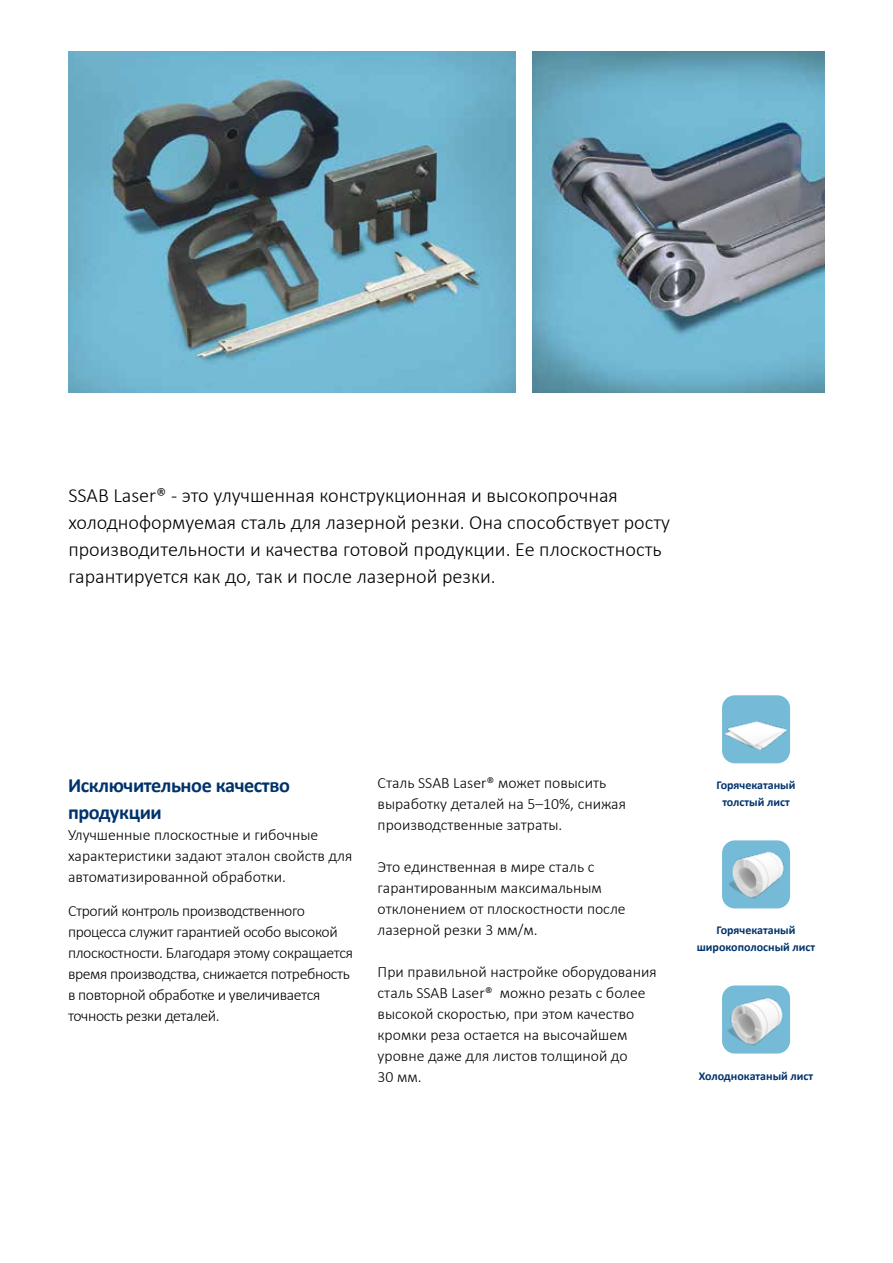
<style>
.page{position:relative;width:893px;height:1263px;background:#fff}
.page>*{position:absolute;margin:0;border:0;box-sizing:border-box;transform-origin:0 0}
.t1{font:300 20.25px/27px "Calibri";color:#000}
.t2{font:700 20.25px/27px "Calibri";letter-spacing:-.02em;color:#00336b}
.t3{font:300 15.75px/21px "Calibri";color:#000}
.t4{font:300 15.75px/21px "Calibri";letter-spacing:-.025em;color:#000}
.t5{font:700 12px/16.5px "Calibri";color:#00336b;text-align:center}
</style>
<div class="page">
<img style="left:68px;top:51px;width:447px;height:341px">
<img style="left:532px;top:51px;width:293px;height:341px">
<img style="left:722px;top:985px;width:68px;height:68px">
<img style="left:722px;top:695px;width:68px;height:68px">
<img style="left:722px;top:840px;width:68px;height:68px">
<p class="t1" style="left:68px;top:480px;width:603px">SSAB Laser® - это улучшенная конструкционная и высокопрочная холодноформуемая сталь для лазерной резки. Она способствует росту производительности и качества готовой продукции. Ее плоскостность гарантируется как до, так и после лазерной резки.</p>
<p class="t2" style="left:68px;top:771px;width:223px">Исключительное качество продукции</p>
<p class="t3" style="left:68px;top:823px;width:286px">Улучшенные плоскостные и гибочные характеристики задают эталон свойств для автоматизированной обработки.</p>
<p class="t4" style="left:68px;top:900px;width:286px">Строгий контроль производственного процесса служит гарантией особо высокой плоскостности. Благодаря этому сокращается время производства, снижается потребность в повторной обработке и увеличивается точность резки деталей.</p>
<p class="t3" style="left:378px;top:772px;width:250px">Сталь SSAB Laser® может повысить выработку деталей на 5–10%, снижая производственные затраты.</p>
<p class="t3" style="left:378px;top:856px;width:250px">Это единственная в мире сталь с гарантированным максимальным отклонением от плоскостности после лазерной резки 3 мм/м.</p>
<p class="t3" style="left:378px;top:961px;width:281px">При правильной настройке оборудования сталь SSAB Laser® можно резать с более высокой скоростью, при этом качество кромки реза остается на высочайшем уровне даже для листов толщиной до<br>30 мм.</p>
<p class="t5" style="left:717px;top:777px;width:80px">Горячекатаный толстый лист</p>
<p class="t5" style="left:697px;top:922px;width:120px">Горячекатаный широкополосный лист</p>
<p class="t5" style="left:699px;top:1067px;width:116px">Холоднокатаный лист</p>
</div>
